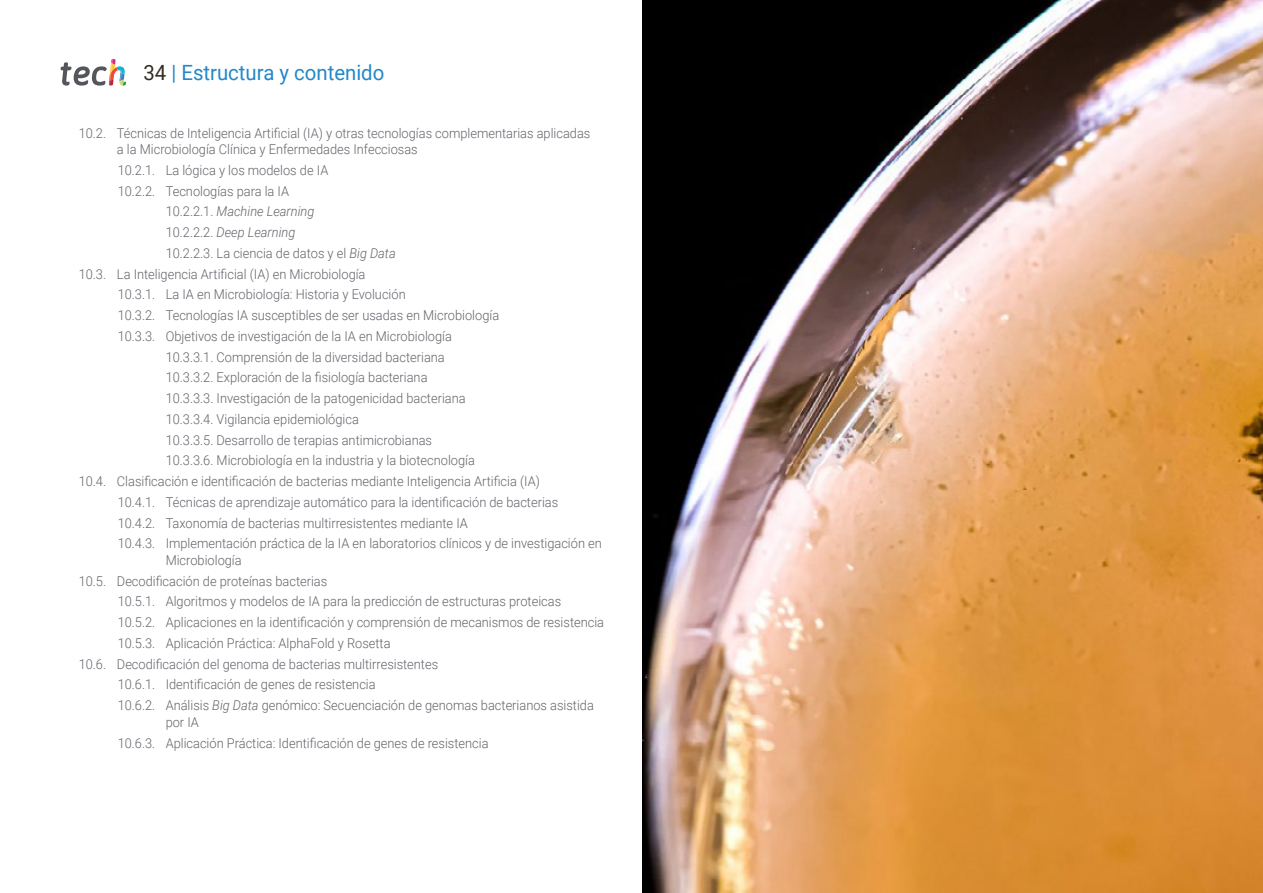
<style>
.page{position:relative;width:1263px;height:893px;background:#fff}
.page>*{position:absolute;margin:0;border:0;box-sizing:border-box;transform-origin:0 0}
.t1{font:21px "Roboto";color:#2488c9}
.t2{font:300 13.5px/20.7px "Roboto";color:#61646a;scale:.95 1}
.t3{font:italic 300 13.5px "Roboto";color:#61646a;scale:.95 1}
.s1{color:#312e20}
.s2{font-style:normal}
.s3{font-style:italic}
</style>
<div class="page">
<img style="left:642px;top:0;width:621px;height:893px">
<svg style="left:61px;top:59px;width:65px;height:27px"></svg>
<h1 class="t1" style="left:144px;top:57px;width:242px"><span class="s1">34</span> | Estructura y contenido</h1>
<p class="t2" style="left:117px;top:124px;width:500px;line-height:16.5px;text-indent:-38px">10.2. Técnicas de Inteligencia Artificial (IA) y otras tecnologías complementarias aplicadas a la Microbiología Clínica y Enfermedades Infecciosas</p>
<p class="t2" style="left:118px;top:159px;width:223px">10.2.1. La lógica y los modelos de IA<br>10.2.2. Tecnologías para la IA</p>
<p class="t3" style="left:166px;top:202px;width:158px"><span class="s2">10.2.2.1.</span> Machine Learning</p>
<p class="t3" style="left:166px;top:223px;width:138px"><span class="s2">10.2.2.2.</span> Deep Learning</p>
<p class="t2" style="left:166px;top:242px;width:244px">10.2.2.3. La ciencia de datos y el <span class="s3">Big Data</span></p>
<p class="t2" style="left:79px;top:263px;width:303px">10.3. La Inteligencia Artificial (IA) en Microbiología</p>
<p class="t2" style="left:118px;top:284px;width:305px">10.3.1. La IA en Microbiología: Historia y Evolución</p>
<p class="t2" style="left:118px;top:305px;width:403px">10.3.2. Tecnologías IA susceptibles de ser usadas en Microbiología</p>
<p class="t2" style="left:118px;top:325px;width:353px">10.3.3. Objetivos de investigación de la IA en Microbiología</p>
<p class="t2" style="left:166px;top:346px;width:295px">10.3.3.1. Comprensión de la diversidad bacteriana</p>
<p class="t2" style="left:166px;top:367px;width:277px">10.3.3.2. Exploración de la fisiología bacteriana</p>
<p class="t2" style="left:166px;top:388px;width:317px">10.3.3.3. Investigación de la patogenicidad bacteriana</p>
<p class="t2" style="left:166px;top:408px;width:205px">10.3.3.4. Vigilancia epidemiológica</p>
<p class="t2" style="left:166px;top:429px;width:282px">10.3.3.5. Desarrollo de terapias antimicrobianas</p>
<p class="t2" style="left:166px;top:450px;width:327px">10.3.3.6. Microbiología en la industria y la biotecnología</p>
<p class="t2" style="left:79px;top:471px;width:487px">10.4. Clasificación e identificación de bacterias mediante Inteligencia Artificia (IA)</p>
<p class="t2" style="left:118px;top:491px;width:465px">10.4.1. Técnicas de aprendizaje automático para la identificación de bacterias</p>
<p class="t2" style="left:118px;top:512px;width:370px">10.4.2. Taxonomía de bacterias multirresistentes mediante IA</p>
<p class="t2" style="left:118px;top:533px;width:511px">10.4.3. Implementación práctica de la IA en laboratorios clínicos y de investigación en</p>
<p class="t2" style="left:166px;top:549px;width:82px">Microbiología</p>
<p class="t2" style="left:79px;top:570px;width:263px">10.5. Decodificación de proteínas bacterias</p>
<p class="t2" style="left:118px;top:591px;width:468px">10.5.1. Algoritmos y modelos de IA para la predicción de estructuras proteicas</p>
<p class="t2" style="left:118px;top:612px;width:514px">10.5.2. Aplicaciones en la identificación y comprensión de mecanismos de resistencia</p>
<p class="t2" style="left:118px;top:632px;width:289px">10.5.3. Aplicación Práctica: AlphaFold y Rosetta</p>
<p class="t2" style="left:79px;top:653px;width:380px">10.6. Decodificación del genoma de bacterias multirresistentes</p>
<p class="t2" style="left:118px;top:674px;width:273px">10.6.1. Identificación de genes de resistencia</p>
<p class="t2" style="left:118px;top:695px;width:503px">10.6.2. Análisis <span class="s3">Big Data</span> genómico: Secuenciación de genomas bacterianos asistida</p>
<p class="t2" style="left:118px;top:711px;width:392px;text-indent:48px">por IA<br>10.6.3. Aplicación Práctica: Identificación de genes de resistencia</p>
</div>
